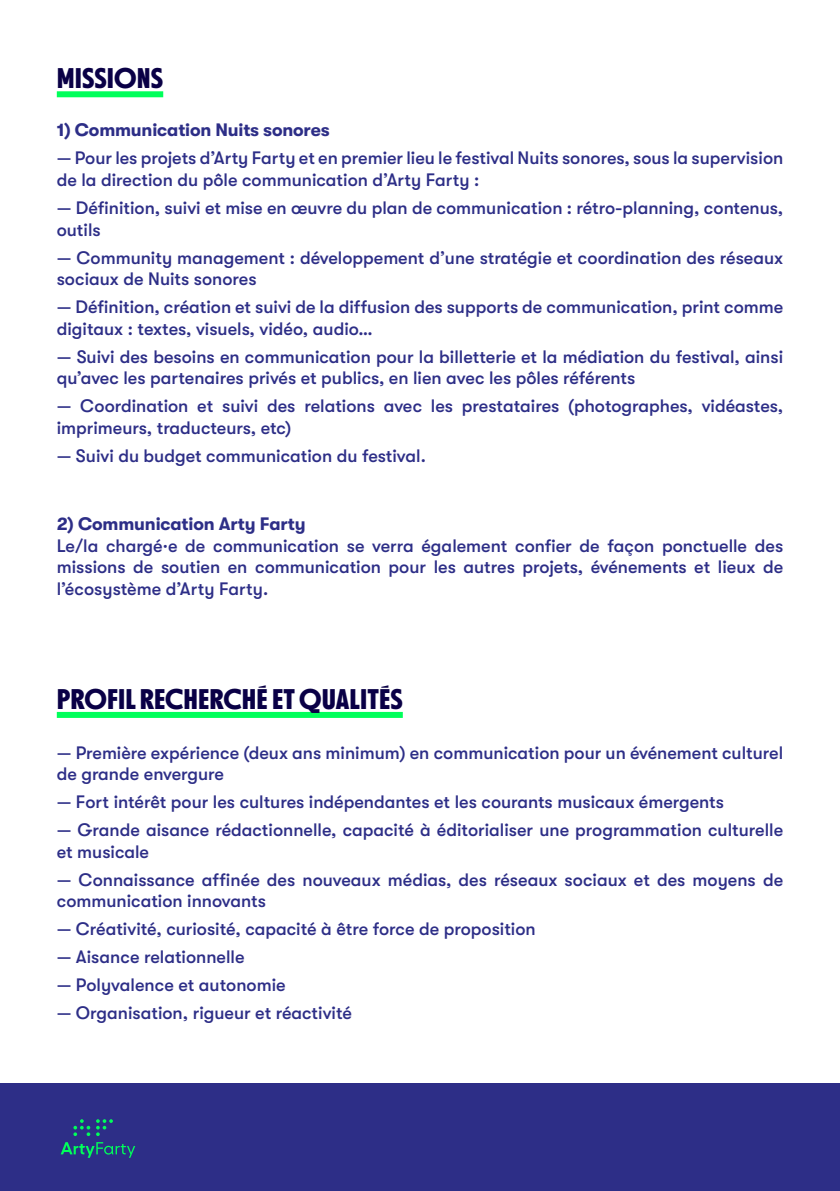
<style>
.page{position:relative;width:840px;height:1191px;background:#fff}
.page>*{position:absolute;margin:0;border:0;box-sizing:border-box;transform-origin:0 0}
.t1{font:700 28px "NEXT Poster";letter-spacing:.005em;color:#0a0046}
.t2{font:500 18px/21.6px "GT Walsheim Pro";color:#2d2e87}
.t3{font:700 18px "GT Walsheim Pro";letter-spacing:-.01em;color:#2d2e87}
</style>
<div class="page">
<div style="left:57px;top:91px;width:106px;height:6px;background:#00ff5a"></div>
<div style="left:57px;top:712px;width:345px;height:6px;background:#00ff5a"></div>
<div style="left:0;top:1083px;width:839px;height:108px;background:#2d2e87"></div>
<svg style="left:61px;top:1142px;width:74px;height:15px"></svg>
<svg style="left:96px;top:1119px;width:17px;height:17px"></svg>
<svg style="left:73px;top:1119px;width:17px;height:17px"></svg>
<h1 class="t1" style="left:57px;top:62px;width:108px">MISSIONS</h1>
<p class="t3" style="left:57px;top:120px;width:274px">1) Communication Nuits sonores</p>
<p class="t2" style="left:57px;top:147px;width:727px">— Pour les projets d’Arty Farty et en premier lieu le festival Nuits sonores, sous la supervision de la direction du pôle communication d’Arty Farty :</p>
<p class="t2" style="left:57px;top:197px;width:727px">— Définition, suivi et mise en œuvre du plan de communication : rétro-planning, contenus, outils</p>
<p class="t2" style="left:57px;top:247px;width:727px">— Community management : développement d’une stratégie et coordination des réseaux sociaux de Nuits sonores</p>
<p class="t2" style="left:57px;top:296px;width:727px">— Définition, création et suivi de la diffusion des supports de communication, print comme digitaux : textes, visuels, vidéo, audio…</p>
<p class="t2" style="left:57px;top:346px;width:727px">— Suivi des besoins en communication pour la billetterie et la médiation du festival, ainsi qu’avec les partenaires privés et publics, en lien avec les pôles référents</p>
<p class="t2" style="left:57px;top:395px;width:727px">— Coordination et suivi des relations avec les prestataires (photographes, vidéastes, imprimeurs, traducteurs, etc)</p>
<p class="t2" style="left:57px;top:445px;width:370px">— Suivi du budget communication du festival.</p>
<p class="t3" style="left:57px;top:514px;width:250px">2) Communication Arty Farty</p>
<p class="t2" style="left:57px;top:535px;width:727px;text-align:justify">Le/la chargé·e de communication se verra également confier de façon ponctuelle des missions de soutien en communication pour les autres projets, événements et lieux de l’écosystème d’Arty Farty.</p>
<h1 class="t1" style="left:57px;top:682px;width:347px">PROFIL RECHERCHÉ ET QUALITÉS</h1>
<p class="t2" style="left:57px;top:741px;width:727px">— Première expérience (deux ans minimum) en communication pour un événement culturel de grande envergure</p>
<p class="t2" style="left:57px;top:791px;width:668px">— Fort intérêt pour les cultures indépendantes et les courants musicaux émergents</p>
<p class="t2" style="left:57px;top:819px;width:727px">— Grande aisance rédactionnelle, capacité à éditorialiser une programmation culturelle et musicale</p>
<p class="t2" style="left:57px;top:869px;width:727px">— Connaissance affinée des nouveaux médias, des réseaux sociaux et des moyens de communication innovants</p>
<p class="t2" style="left:57px;top:918px;width:480px">— Créativité, curiosité, capacité à être force de proposition</p>
<p class="t2" style="left:57px;top:946px;width:189px">— Aisance relationnelle</p>
<p class="t2" style="left:57px;top:974px;width:230px">— Polyvalence et autonomie</p>
<p class="t2" style="left:57px;top:1002px;width:296px">— Organisation, rigueur et réactivité</p>
</div>
